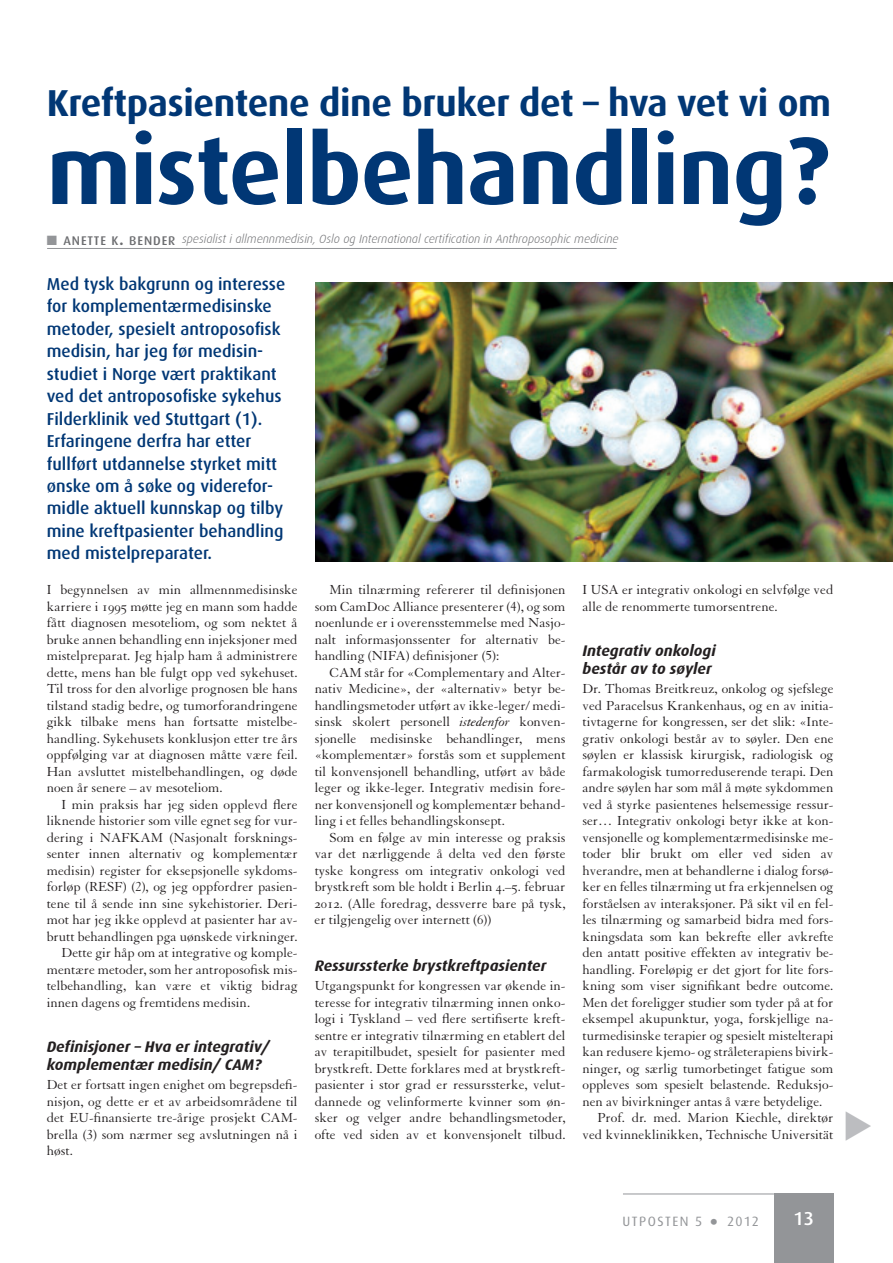
<style>
.page{position:relative;width:893px;height:1263px;background:#fff}
.page>*{position:absolute;margin:0;border:0;box-sizing:border-box;transform-origin:0 0}
.t1{font:700 96px "Dax";letter-spacing:-.01em;color:#013775}
.t2{font:700 37.5px "Dax";letter-spacing:-.01em;color:#013775}
.t3{font:500 18.75px "Dax";color:#fff}
.t4{font:500 17.25px/22.5px "Dax";color:#013775}
.t5{font:italic 700 15.3px/18px "Dax";color:#231f20}
.t6{font:14.25px/16.5px "Granjon";letter-spacing:-.005em;color:#231f20;text-align:justify}
.t7{font:13.5px "Dax";letter-spacing:.11em;color:#939598}
.t8{font:italic 300 12px "Dax";color:#6c6d70}
.s1{color:#939598}
.s2{font-weight:500;font-style:normal;font-size:12.6px}
.s3{font-weight:500;font-style:normal;font-size:18px}
.s4{font-family:"Granjon SC"}
.s5{font-style:italic}
.s6{font-size:31.5px}
</style>
<div class="page">
<div style="left:774px;top:1193px;width:59px;height:70px;background:#939598"></div>
<hr style="left:623px;top:1193px;width:151px;height:1px;background:#939598">
<hr style="left:47px;top:248px;width:570px;height:1px;background:#939598">
<img style="left:315px;top:283px;width:578px;height:278px">
<h2 class="t2" style="left:47px;top:81px;width:786px">Kreftpasientene dine bruker det – hva vet vi om</h2>
<h1 class="t1" style="left:47px;top:117px;width:784px">mistelbehandling?</h1>
<p class="t8" style="left:47px;top:232px;width:573px"><span class="s1">■</span> <span class="s2">ANETTE K</span><span class="s3">.</span> <span class="s2">BENDER</span> spesialist i allmennmedisin, Oslo og International certification in Anthroposophic medicine</p>
<p class="t4" style="left:47px;top:272px;width:240px">Med tysk bakgrunn og interesse for komplementærmedisinske metoder, spesielt antroposofisk medisin, har jeg før medisin&shy;studiet i Norge vært praktikant ved det antroposofiske sykehus<br>Filderklinik ved Stuttgart (1).<br>Erfaringene derfra har etter fullført utdannelse styrket mitt ønske om å søke og viderefor&shy;midle aktuell kunnskap og tilby mine kreftpasienter behandling med mistelpreparater.</p>
<p class="t6" style="left:47px;top:582px;width:252px">I begynnelsen av min allmennmedisinske karriere i <span class="s4">1995</span> møtte jeg en mann som hadde fått diagnosen mesoteliom, og som nektet å bruke annen behandling enn injeksjoner med mistelpreparat. Jeg hjalp ham å administrere dette, mens han ble fulgt opp ved sykehuset.<br>Til tross for den alvorlige prognosen ble hans tilstand stadig bedre, og tumorforandringene gikk tilbake mens han fortsatte mistelbe&shy;handling. Sykehusets konklusjon etter tre års oppfølging var at diagnosen måtte være feil.<br>Han avsluttet mistelbehandlingen, og døde noen år senere – av mesoteliom.</p>
<p class="t6" style="left:62px;top:796px;width:237px">I min praksis har jeg siden opplevd flere</p>
<p class="t6" style="left:47px;top:813px;width:252px">liknende historier som ville egnet seg for vur-</p>
<p class="t6" style="left:47px;top:829px;width:252px">dering i NAFKAM (Nasjonalt forsknings-</p>
<p class="t6" style="left:47px;top:846px;width:252px">senter innen alternativ og komplementær</p>
<p class="t6" style="left:47px;top:862px;width:252px">medisin) register for eksepsjonelle sykdoms-</p>
<p class="t6" style="left:47px;top:879px;width:252px">forløp (RESF) (2), og jeg oppfordrer pasien-</p>
<p class="t6" style="left:47px;top:895px;width:252px">tene til å sende inn sine sykehistorier. Deri-</p>
<p class="t6" style="left:47px;top:912px;width:252px">mot har jeg ikke opplevd at pasienter har av-</p>
<p class="t6" style="left:47px;top:928px;width:252px">brutt behandlingen pga uønskede virkninger.</p>
<p class="t6" style="left:62px;top:945px;width:237px">Dette gir håp om at integrative og komple-</p>
<p class="t6" style="left:47px;top:961px;width:252px">mentære metoder, som her antroposofisk mis-</p>
<p class="t6" style="left:47px;top:978px;width:252px">telbehandling, kan være et viktig bidrag</p>
<p class="t6" style="left:47px;top:994px;width:205px">innen dagens og fremtidens medisin.</p>
<p class="t5" style="left:47px;top:1037px;width:224px">Definisjoner – Hva er integrativ/ komplementær medisin/ CAM?</p>
<p class="t6" style="left:47px;top:1077px;width:252px">Det er fortsatt ingen enighet om begrepsdefi&shy;nisjon, og dette er et av arbeidsområdene til det EU-finansierte tre-årige prosjekt CAM&shy;brella (3) som nærmer seg avslutningen nå i høst.</p>
<p class="t6" style="left:315px;top:582px;width:252px;text-indent:15px">Min tilnærming refererer til definisjonen som CamDoc Alliance presenterer (4), og som noenlunde er i overensstemmelse med Nasjo&shy;nalt informasjonssenter for alternativ be&shy;handling (NIFA) definisjoner (5):</p>
<p class="t6" style="left:315px;top:664px;width:252px;text-indent:15px">CAM står for «Complementary and Alter&shy;nativ Medicine», der «alternativ» betyr be&shy;handlingsmetoder utført av ikke-leger/ medi&shy;sinsk skolert personell <span class="s5">istedenfor</span> konven&shy;sjonelle medisinske behandlinger, mens «komplementær» forstås som et supplement til konvensjonell behandling, utført av både leger og ikke-leger. Integrativ medisin fore&shy;ner konvensjonell og komplementær behand&shy;ling i et felles behandlingskonsept.</p>
<p class="t6" style="left:315px;top:829px;width:252px;text-indent:15px">Som en følge av min interesse og praksis var det nærliggende å delta ved den første tyske kongress om integrativ onkologi ved brystkreft som ble holdt i Berlin <span class="s4">4.–5.</span> februar <span class="s4">2012.</span> (Alle foredrag, dessverre bare på tysk, er tilgjengelig over internett (6))</p>
<p class="t5" style="left:315px;top:956px;width:233px">Ressurssterke brystkreftpasienter</p>
<p class="t6" style="left:315px;top:978px;width:252px">Utgangspunkt for kongressen var økende in&shy;teresse for integrativ tilnærming innen onko&shy;logi i Tyskland – ved flere sertifiserte kreft&shy;sentre er integrativ tilnærming en etablert del av terapitilbudet, spesielt for pasienter med brystkreft. Dette forklares med at brystkreft&shy;pasienter i stor grad er ressurssterke, velut&shy;dannede og velinformerte kvinner som øn&shy;sker og velger andre behandlingsmetoder, ofte ved siden av et konvensjonelt tilbud.</p>
<p class="t6" style="left:583px;top:582px;width:252px">I USA er integrativ onkologi en selvfølge ved alle de renommerte tumorsentrene.</p>
<p class="t5" style="left:583px;top:641px;width:135px">Integrativ onkologi består av to søyler</p>
<p class="t6" style="left:583px;top:681px;width:252px">Dr. Thomas Breitkreuz, onkolog og sjefslege</p>
<p class="t6" style="left:583px;top:697px;width:252px">ved Paracelsus Krankenhaus, og en av initia-</p>
<p class="t6" style="left:583px;top:714px;width:252px">tivtagerne for kongressen, ser det slik: «Inte-</p>
<p class="t6" style="left:583px;top:730px;width:252px">grativ onkologi består av to søyler. Den ene</p>
<p class="t6" style="left:583px;top:747px;width:252px">søylen er klassisk kirurgisk, radiologisk og</p>
<p class="t6" style="left:583px;top:763px;width:252px">farmakologisk tumorreduserende terapi. Den</p>
<p class="t6" style="left:583px;top:780px;width:252px">andre søylen har som mål å møte sykdommen</p>
<p class="t6" style="left:583px;top:796px;width:252px">ved å styrke pasientenes helsemessige ressur-</p>
<p class="t6" style="left:583px;top:813px;width:252px">ser… Integrativ onkologi betyr ikke at kon-</p>
<p class="t6" style="left:583px;top:829px;width:252px">vensjonelle og komplementærmedisinske me-</p>
<p class="t6" style="left:583px;top:846px;width:252px">toder blir brukt om eller ved siden av</p>
<p class="t6" style="left:583px;top:862px;width:252px">hverandre, men at behandlerne i dialog forsø-</p>
<p class="t6" style="left:583px;top:879px;width:252px">ker en felles tilnærming ut fra erkjennelsen og</p>
<p class="t6" style="left:583px;top:895px;width:252px">forståelsen av interaksjoner. På sikt vil en fel-</p>
<p class="t6" style="left:583px;top:912px;width:252px">les tilnærming og samarbeid bidra med fors-</p>
<p class="t6" style="left:583px;top:928px;width:252px">kningsdata som kan bekrefte eller avkrefte</p>
<p class="t6" style="left:583px;top:945px;width:252px">den antatt positive effekten av integrativ be-</p>
<p class="t6" style="left:583px;top:961px;width:252px">handling. Foreløpig er det gjort for lite fors-</p>
<p class="t6" style="left:583px;top:978px;width:252px">kning som viser signifikant bedre outcome.</p>
<p class="t6" style="left:583px;top:994px;width:252px">Men det foreligger studier som tyder på at for</p>
<p class="t6" style="left:583px;top:1011px;width:252px">eksempel akupunktur, yoga, forskjellige na-</p>
<p class="t6" style="left:583px;top:1027px;width:252px">turmedisinske terapier og spesielt mistelterapi</p>
<p class="t6" style="left:583px;top:1044px;width:252px">kan redusere kjemo- og stråleterapiens bivirk-</p>
<p class="t6" style="left:583px;top:1060px;width:252px">ninger, og særlig tumorbetinget fatigue som</p>
<p class="t6" style="left:583px;top:1077px;width:252px">oppleves som spesielt belastende. Reduksjo-</p>
<p class="t6" style="left:583px;top:1093px;width:241px">nen av bivirkninger antas å være betydelige.</p>
<p class="t6" style="left:597px;top:1110px;width:238px">Prof. dr. med. Marion Kiechle, direktør</p>
<p class="t6" style="left:583px;top:1126px;width:252px">ved kvinneklinikken, Technische Universität</p>
<p class="t7" style="left:622px;top:1213px;width:81px">UTPOSTEN 5</p>
<h3 class="t3" style="left:793px;top:1208px;width:22px">13</h3>
<p class="t7" style="left:709px;top:1213px;width:52px"><span class="s6">•</span> 2012</p>
</div>
